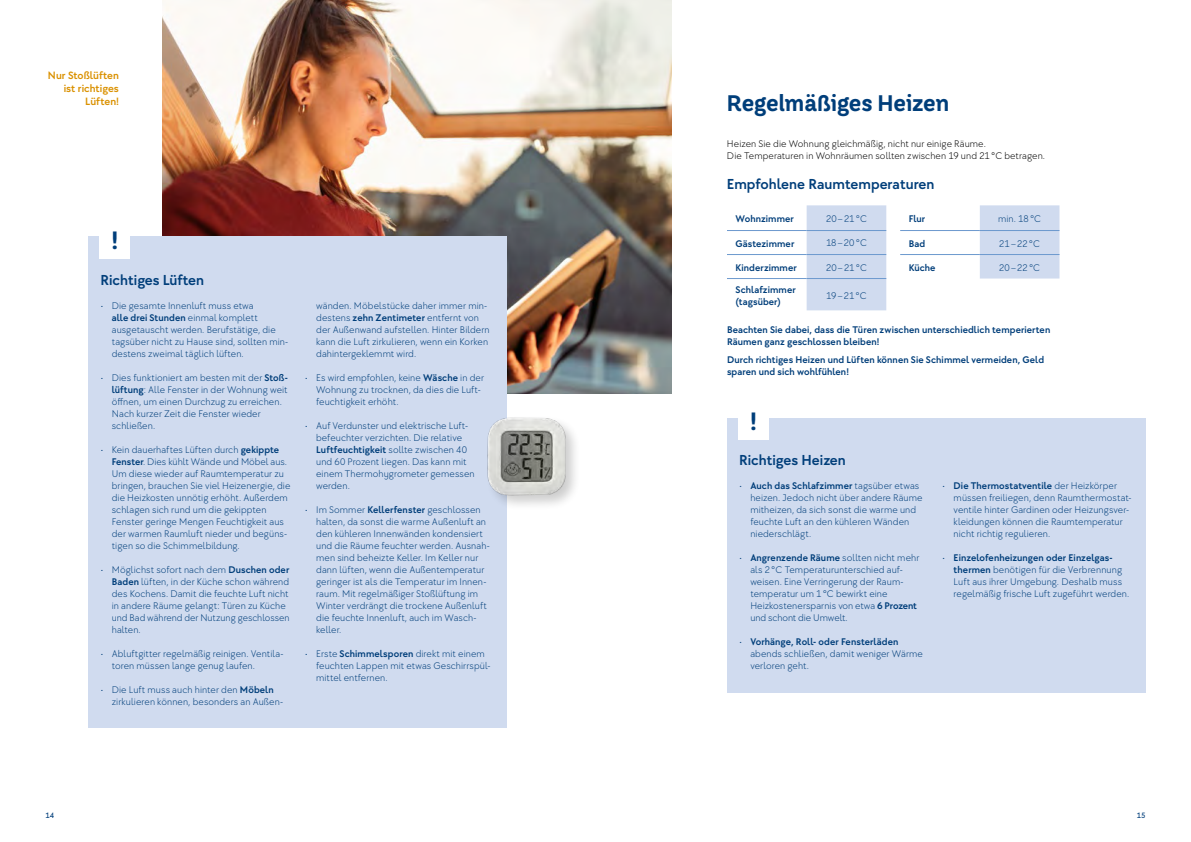
<style>
.page{position:relative;width:1191px;height:842px;background:#fff}
.page>*{position:absolute;margin:0;border:0;box-sizing:border-box;transform-origin:0 0}
.t1{font:700 25px "LEG Corporate Headline";color:#003e7a}
.t2{font:700 22.5px "LEG Corporate Headline";letter-spacing:-.005em;color:#003e7a}
.t3{font:500 15px "LEG Corporate Bodycopy";color:#003e7a}
.t4{font:500 11px/13.2px "LEG Corporate Bodycopy";color:#da9100;text-align:right}
.t5{font:300 10px/12px "LEG Corporate Bodycopy";letter-spacing:.01em;color:#003e7a}
.t6{font:500 10px/12px "LEG Corporate Bodycopy";letter-spacing:.01em;color:#003e7a}
.t7{font:300 10px/12px "LEG Corporate Bodycopy";letter-spacing:.01em;color:#000}
.t8{font:8px "LEG Corporate Bodycopy";color:#003e7a}
.s1{font-weight:500}
</style>
<div class="page">
<img style="left:162px;top:0;width:510px;height:393px">
<div style="left:88px;top:236px;width:419px;height:492px;background:#d0dbef"></div>
<svg style="left:806px;top:205px;width:253px;height:105px"></svg>
<hr style="left:727px;top:230px;width:79px;height:1px;background:#6c99ce">
<hr style="left:806px;top:230px;width:80px;height:1px;background:#6c99ce">
<hr style="left:900px;top:230px;width:79px;height:1px;background:#6c99ce">
<hr style="left:979px;top:230px;width:80px;height:1px;background:#6c99ce">
<hr style="left:727px;top:254px;width:79px;height:1px;background:#6c99ce">
<hr style="left:806px;top:254px;width:80px;height:1px;background:#6c99ce">
<hr style="left:900px;top:254px;width:79px;height:1px;background:#6c99ce">
<hr style="left:979px;top:254px;width:80px;height:1px;background:#6c99ce">
<hr style="left:727px;top:278px;width:79px;height:1px;background:#6c99ce">
<hr style="left:806px;top:278px;width:80px;height:1px;background:#6c99ce">
<div style="left:100px;top:221px;width:30px;height:38px;background:#fff"></div>
<div style="left:727px;top:417px;width:418px;height:275px;background:#d0dbef"></div>
<div style="left:738px;top:402px;width:30px;height:38px;background:#fff"></div>
<img style="left:487px;top:417px;width:88px;height:88px">
<p class="t4" style="left:48px;top:69px;width:73px">Nur Stoßlüften ist richtiges<br>Lüften!</p>
<h1 class="t1" style="left:111px;top:225px;width:9px">!</h1>
<h3 class="t3" style="left:100px;top:271px;width:105px">Richtiges Lüften</h3>
<p class="t5" style="left:112px;top:300px;width:178px;text-indent:-11px">• Die gesamte Innenluft muss etwa<br><span class="s1">alle drei Stunden</span> einmal komplett ausgetauscht werden. Berufstätige, die tagsüber nicht zu Hause sind, sollten min&shy;destens zweimal täglich lüften.</p>
<p class="t5" style="left:112px;top:372px;width:177px;text-indent:-11px">• Dies funktioniert am besten mit der <span class="s1">Stoß&shy;lüftung</span>: Alle Fenster in der Wohnung weit öffnen, um einen Durchzug zu erreichen.<br>Nach kurzer Zeit die Fenster wieder schließen.</p>
<p class="t5" style="left:112px;top:444px;width:180px;text-indent:-11px">• Kein dauerhaftes Lüften durch <span class="s1">gekippte Fenster</span>. Dies kühlt Wände und Möbel aus.<br>Um diese wieder auf Raumtemperatur zu bringen, brauchen Sie viel Heizenergie, die die Heizkosten unnötig erhöht. Außerdem schlagen sich rund um die gekippten Fenster geringe Mengen Feuchtigkeit aus der warmen Raumluft nieder und begüns&shy;tigen so die Schimmelbildung.</p>
<p class="t5" style="left:112px;top:564px;width:179px;text-indent:-11px">• Möglichst sofort nach dem <span class="s1">Duschen oder Baden</span> lüften, in der Küche schon während des Kochens. Damit die feuchte Luft nicht in andere Räume gelangt: Türen zu Küche und Bad während der Nutzung geschlossen halten.</p>
<p class="t5" style="left:112px;top:648px;width:173px;text-indent:-11px">• Abluftgitter regelmäßig reinigen. Ventila&shy;toren müssen lange genug laufen.</p>
<p class="t5" style="left:112px;top:684px;width:173px;text-indent:-11px">• Die Luft muss auch hinter den <span class="s1">Möbeln </span>zirkulieren können, besonders an Außen-</p>
<p class="t5" style="left:316px;top:300px;width:175px">wänden. Möbelstücke daher immer min&shy;destens <span class="s1">zehn Zentimeter</span> entfernt von der Außenwand aufstellen. Hinter Bildern kann die Luft zirkulieren, wenn ein Korken dahintergeklemmt wird.</p>
<p class="t5" style="left:316px;top:372px;width:169px;text-indent:-11px">• Es wird empfohlen, keine <span class="s1">Wäsche</span> in der<br>Wohnung zu trocknen, da dies die Luft&shy;feuchtigkeit erhöht.</p>
<p class="t5" style="left:316px;top:420px;width:160px;text-indent:-11px">• Auf Verdunster und elektrische Luft&shy;befeuchter verzichten. Die relative<br><span class="s1">Luftfeuchtigkeit</span> sollte zwischen 40 und 60 Prozent liegen. Das kann mit einem Thermohygrometer gemessen werden.</p>
<p class="t5" style="left:316px;top:504px;width:175px;text-indent:-11px">• Im Sommer <span class="s1">Kellerfenster</span> geschlossen halten, da sonst die warme Außenluft an den kühleren Innenwänden kondensiert und die Räume feuchter werden. Ausnah&shy;men sind beheizte Keller. Im Keller nur dann lüften, wenn die Außentemperatur geringer ist als die Temperatur im Innen&shy;raum. Mit regelmäßiger Stoßlüftung im Winter verdrängt die trockene Außenluft die feuchte Innenluft, auch im Wasch&shy;keller.</p>
<p class="t5" style="left:316px;top:648px;width:176px;text-indent:-11px">• Erste <span class="s1">Schimmelsporen</span> direkt mit einem feuchten Lappen mit etwas Geschirrspül&shy;mittel entfernen.</p>
<h2 class="t2" style="left:727px;top:90px;width:224px">Regelmäßiges Heizen</h2>
<p class="t7" style="left:727px;top:138px;width:320px">Heizen Sie die Wohnung gleichmäßig, nicht nur einige Räume.<br>Die Temperaturen in Wohnräumen sollten zwischen 19 und 21°C betragen.</p>
<h3 class="t3" style="left:727px;top:175px;width:209px">Empfohlene Raumtemperaturen</h3>
<p class="t6" style="left:735px;top:213px;width:60px">Wohnzimmer</p>
<p class="t5" style="left:826px;top:213px;width:42px">20–21°C</p>
<p class="t6" style="left:908px;top:213px;width:18px">Flur</p>
<p class="t5" style="left:998px;top:213px;width:45px">min. 18°C</p>
<p class="t6" style="left:735px;top:237px;width:60px">Gästezimmer</p>
<p class="t5" style="left:826px;top:237px;width:42px">18–20°C</p>
<p class="t6" style="left:908px;top:237px;width:18px">Bad</p>
<p class="t5" style="left:999px;top:237px;width:42px">21–22°C</p>
<p class="t6" style="left:735px;top:261px;width:63px">Kinderzimmer</p>
<p class="t5" style="left:826px;top:261px;width:42px">20–21°C</p>
<p class="t6" style="left:908px;top:261px;width:28px">Küche</p>
<p class="t5" style="left:999px;top:261px;width:42px">20–22°C</p>
<p class="t6" style="left:735px;top:283px;width:62px">Schlafzimmer (tagsüber)</p>
<p class="t5" style="left:826px;top:289px;width:42px">19–21°C</p>
<p class="t6" style="left:727px;top:324px;width:325px">Beachten Sie dabei, dass die Türen zwischen unterschiedlich temperierten<br>Räumen ganz geschlossen bleiben!</p>
<p class="t6" style="left:727px;top:354px;width:318px">Durch richtiges Heizen und Lüften können Sie Schimmel vermeiden, Geld sparen und sich wohlfühlen!</p>
<h1 class="t1" style="left:749px;top:406px;width:9px">!</h1>
<h3 class="t3" style="left:739px;top:451px;width:108px">Richtiges Heizen</h3>
<p class="t5" style="left:750px;top:480px;width:174px;text-indent:-11px">• <span class="s1">Auch das Schlafzimmer</span> tagsüber etwas heizen. Jedoch nicht über andere Räume mitheizen, da sich sonst die warme und feuchte Luft an den kühleren Wänden niederschlägt.</p>
<p class="t5" style="left:750px;top:552px;width:171px;text-indent:-11px">• <span class="s1">Angrenzende Räume</span> sollten nicht mehr als 2°C Temperaturunterschied auf&shy;weisen. Eine Verringerung der Raum&shy;temperatur um 1°C bewirkt eine Heizkostenersparnis von etwa <span class="s1">6 Prozent </span>und schont die Umwelt.</p>
<p class="t5" style="left:750px;top:636px;width:174px;text-indent:-11px">• <span class="s1">Vorhänge, Roll- oder Fensterläden </span>abends schließen, damit weniger Wärme verloren geht.</p>
<p class="t5" style="left:953px;top:480px;width:179px;text-indent:-11px">• <span class="s1">Die Thermostatventile</span> der Heizkörper müssen freiliegen, denn Raumthermostat&shy;ventile hinter Gardinen oder Heizungsver&shy;kleidungen können die Raumtemperatur nicht richtig regulieren.</p>
<p class="t5" style="left:953px;top:552px;width:177px;text-indent:-11px">• <span class="s1">Einzelofenheizungen oder Einzelgas&shy;thermen</span> benötigen für die Verbrennung Luft aus ihrer Umgebung. Deshalb muss regelmäßig frische Luft zugeführt werden.</p>
<p class="t8" style="left:45px;top:810px;width:10px">14</p>
<p class="t8" style="left:1136px;top:810px;width:10px">15</p>
</div>
